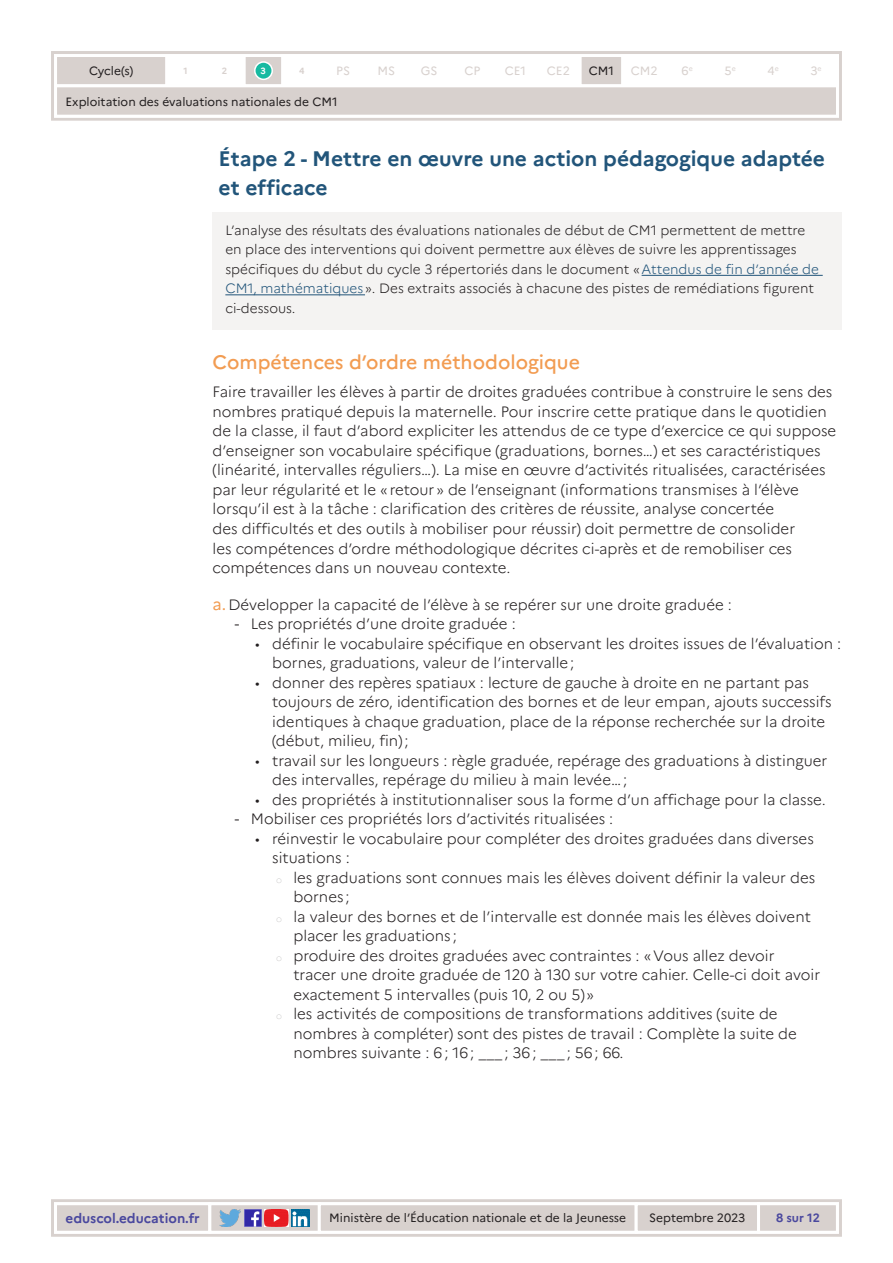
<style>
.page{position:relative;width:893px;height:1263px;background:#fff}
.page>*{position:absolute;margin:0;border:0;box-sizing:border-box;transform-origin:0 0}
._02_titre_1{font:700 21px/28.5px "Marianne";color:#22557a}
._03_titre_2{font:500 19.5px "Marianne";color:#f29c52}
.Texte_courant{font:300 15px/19.5px "Marianne";color:#231f20}
._08_txt_encadré{font:300 13.5px/19.5px "Marianne";color:#231f20}
.t1{font:700 13.5px "Marianne";color:#4a489e}
.t2{font:12px "Marianne";color:#231f20}
.t3{font:12px "Marianne";color:#d8d1ce}
.t4{font:700 12px "Marianne";color:#4a489e}
.t5{font:700 9px "Marianne";color:#d8d1ce}
.t6{font:700 9px "Marianne";color:#fff}
.t7{font:7.05px "Marianne";color:#d8d1ce}
.s1{color:#22557a}
.s2{font-weight:400;font-size:16.5px;color:#f29c52}
.s3{font-family:"DIN Pro";font-weight:400}
.s4{font-size:8.7px}
</style>
<div class="page">
<div style="left:51px;top:1199px;width:791px;height:38px;border:3px solid #d8d1ce"></div>
<svg style="left:52px;top:1201px;width:788px;height:34px"></svg>
<div style="left:51px;top:51px;width:791px;height:70px;border:3px solid #d8d1ce"></div>
<svg style="left:53px;top:53px;width:787px;height:66px"></svg>
<div style="left:213px;top:212px;width:629px;height:118px;background:#f4f3f2"></div>
<hr style="left:642px;top:275px;width:181px;height:1px;background:#22557a">
<hr style="left:225px;top:294px;width:140px;height:1px;background:#22557a">
<p class="t2" style="left:89px;top:64px;width:46px">Cycle(s)</p>
<p class="t5" style="left:184px;top:65px;width:6px">1</p>
<p class="t3" style="left:336px;top:64px;width:15px">PS</p>
<p class="t3" style="left:377px;top:64px;width:19px">MS</p>
<p class="t3" style="left:421px;top:64px;width:18px">GS</p>
<p class="t3" style="left:464px;top:64px;width:17px">CP</p>
<p class="t3" style="left:505px;top:64px;width:23px">CE1</p>
<p class="t2" style="left:589px;top:64px;width:27px">CM1</p>
<p class="t3" style="left:725px;top:64px;width:9px">5</p>
<p class="t3" style="left:681px;top:64px;width:13px">6<sup>e</sup></p>
<p class="t3" style="left:810px;top:64px;width:13px">3<sup>e</sup></p>
<p class="t3" style="left:547px;top:64px;width:25px">CE2</p>
<p class="t7" style="left:775px;top:64px;width:6px">e</p>
<p class="t3" style="left:631px;top:64px;width:28px">CM2</p>
<p class="t7" style="left:732px;top:64px;width:6px">e</p>
<p class="t3" style="left:767px;top:64px;width:9px">4</p>
<p class="t5" style="left:222px;top:65px;width:7px">2</p>
<p class="t6" style="left:260px;top:65px;width:7px">3</p>
<p class="t5" style="left:299px;top:65px;width:7px">4</p>
<p class="t2" style="left:66px;top:94px;width:274px">Exploitation des évaluations nationales de CM1</p>
<p class="_02_titre_1" style="left:219px;top:144px;width:608px">Étape 2 - Mettre en œuvre une action pédagogique adaptée et efficace</p>
<p class="_08_txt_encadré" style="left:225px;top:220px;width:595px">L’analyse des résultats des évaluations nationales de début de CM1 permettent de mettre en place des interventions qui doivent permettre aux élèves de suivre les apprentissages spécifiques du début du cycle 3 répertoriés dans le document «<span class="s1">Attendus de fin d’année de CM1, mathématiques</span>». Des extraits associés à chacune des pistes de remédiations figurent ci-dessous.</p>
<p class="_03_titre_2" style="left:213px;top:351px;width:369px">Compétences d’ordre méthodologique</p>
<p class="Texte_courant" style="left:213px;top:382px;width:625px">Faire travailler les élèves à partir de droites graduées contribue à construire le sens des nombres pratiqué depuis la maternelle. Pour inscrire cette pratique dans le quotidien de la classe, il faut d’abord expliciter les attendus de ce type d’exercice ce qui suppose d’enseigner son vocabulaire spécifique (graduations, bornes…) et ses caractéristiques (linéarité, intervalles réguliers…). La mise en œuvre d’activités ritualisées, caractérisées par leur régularité et le «retour» de l’enseignant (informations transmises à l’élève lorsqu’il est à la tâche : clarification des critères de réussite, analyse concertée<br>des difficultés et des outils à mobiliser pour réussir) doit permettre de consolider<br>les compétences d’ordre méthodologique décrites ci-après et de remobiliser ces compétences dans un nouveau contexte.</p>
<p class="Texte_courant" style="left:213px;top:594px;width:521px"><span class="s2">a.</span> Développer la capacité de l’élève à se repérer sur une droite graduée :</p>
<p class="Texte_courant" style="left:234px;top:614px;width:283px"><span class="s3">-</span> Les propriétés d’une droite graduée :</p>
<p class="Texte_courant" style="left:272px;top:633px;width:571px;text-indent:-17px">• définir le vocabulaire spécifique en observant les droites issues de l’évaluation : bornes, graduations, valeur de l’intervalle;</p>
<p class="Texte_courant" style="left:272px;top:672px;width:561px;text-indent:-17px">• donner des repères spatiaux : lecture de gauche à droite en ne partant pas toujours de zéro, identification des bornes et de leur empan, ajouts successifs identiques à chaque graduation, place de la réponse recherchée sur la droite (début, milieu, fin);</p>
<p class="Texte_courant" style="left:272px;top:750px;width:557px;text-indent:-17px">• travail sur les longueurs : règle graduée, repérage des graduations à distinguer des intervalles, repérage du milieu à main levée…;</p>
<p class="Texte_courant" style="left:255px;top:789px;width:572px">• des propriétés à institutionnaliser sous la forme d’un affichage pour la classe.</p>
<p class="Texte_courant" style="left:234px;top:809px;width:381px"><span class="s3">-</span> Mobiliser ces propriétés lors d’activités ritualisées :</p>
<p class="Texte_courant" style="left:272px;top:828px;width:543px;text-indent:-17px">• réinvestir le vocabulaire pour compléter des droites graduées dans diverses situations :</p>
<p class="Texte_courant" style="left:293px;top:867px;width:523px;text-indent:-17px"><span class="s4">◌</span> les graduations sont connues mais les élèves doivent définir la valeur des bornes ;</p>
<p class="Texte_courant" style="left:293px;top:906px;width:519px;text-indent:-17px"><span class="s4">◌</span> la valeur des bornes et de l’intervalle est donnée mais les élèves doivent placer les graduations ;</p>
<p class="Texte_courant" style="left:293px;top:945px;width:528px;text-indent:-17px"><span class="s4">◌</span> produire des droites graduées avec contraintes : «Vous allez devoir tracer une droite graduée de 120 à 130 sur votre cahier. Celle-ci doit avoir exactement 5 intervalles (puis 10, 2 ou 5)»</p>
<p class="Texte_courant" style="left:293px;top:1004px;width:505px;text-indent:-17px"><span class="s4">◌</span> les activités de compositions de transformations additives (suite de nombres à compléter) sont des pistes de travail : Complète la suite de nombres suivante : 6; 16; ___; 36; ___; 56; 66.</p>
<p class="t1" style="left:66px;top:1210px;width:136px">eduscol.education.fr</p>
<p class="t2" style="left:329px;top:1211px;width:298px">Ministère de l’Éducation nationale et de la Jeunesse</p>
<p class="t2" style="left:649px;top:1211px;width:98px">Septembre 2023</p>
<p class="t4" style="left:776px;top:1211px;width:45px">8 sur 12</p>
</div>
